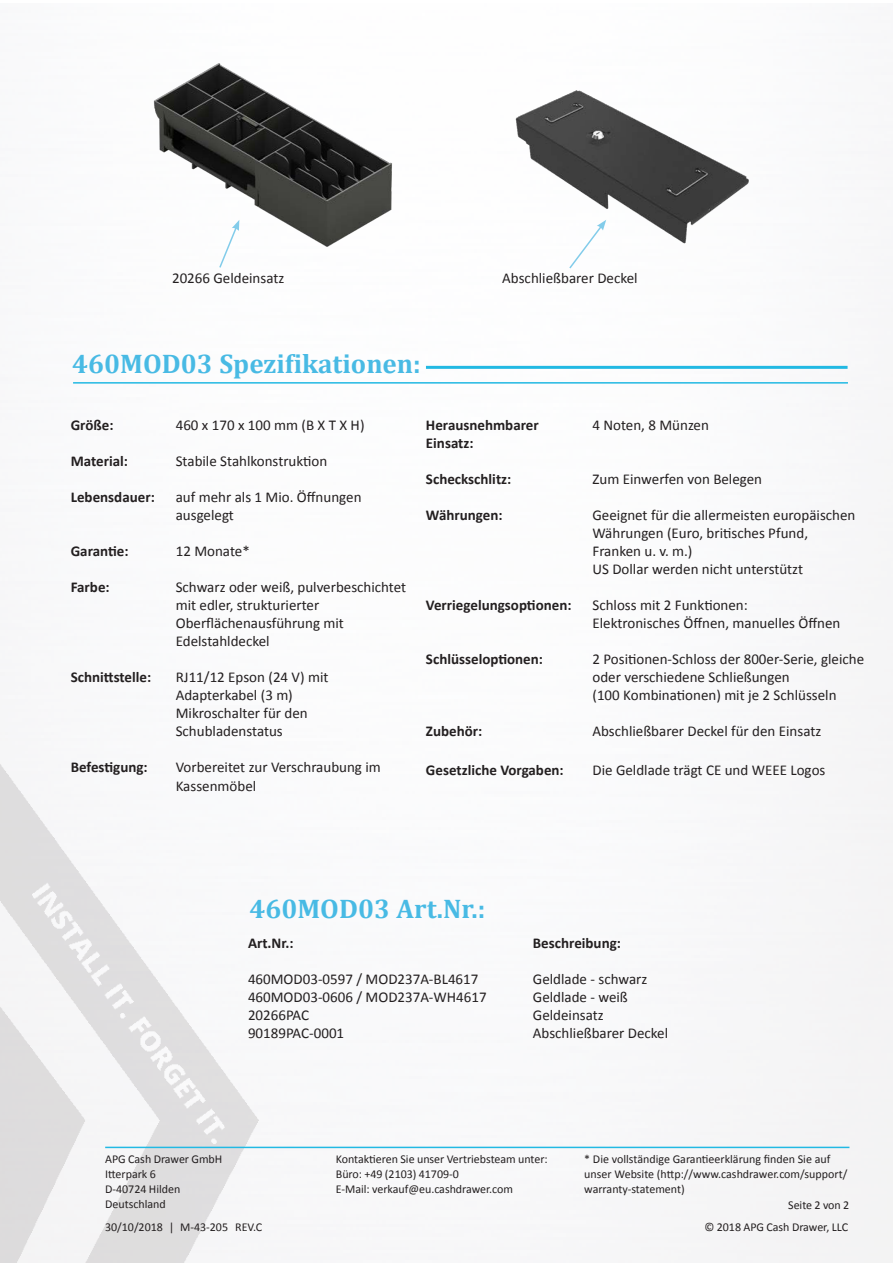
<style>
.page{position:relative;width:893px;height:1263px;background:#fff}
.page>*{position:absolute;margin:0;border:0;box-sizing:border-box;transform-origin:0 0}
.t1{font:700 27px "Cambria";color:#48bae4}
.t2{font:15px/18px "Calibri";color:#231f20}
.t3{font:700 15px/18px "Calibri";color:#231f20}
.t4{font:12px/15px "Calibri";color:#231f20}
</style>
<div class="page">
<img style="left:0;top:760px;width:259px;height:503px">
<hr style="left:73px;top:382px;width:775px;height:2px;background:#22b9e3">
<hr style="left:426px;top:366px;width:421px;height:3px;background:#22b9e3">
<svg style="left:569px;top:247px;width:18px;height:22px"></svg>
<img style="left:515px;top:87px;width:237px;height:160px">
<svg style="left:219px;top:250px;width:9px;height:18px"></svg>
<img style="left:151px;top:63px;width:242px;height:187px">
<hr style="left:105px;top:1147px;width:744px;height:1px;background:#22b9e3">
<p class="t2" style="left:172px;top:269px;width:114px">20266 Geldeinsatz</p>
<p class="t2" style="left:502px;top:269px;width:137px">Abschließbarer Deckel</p>
<p class="t1" style="left:72px;top:345px;width:350px">460MOD03 Spezifikationen:</p>
<p class="t3" style="left:71px;top:416px;width:44px">Größe:</p>
<p class="t3" style="left:71px;top:452px;width:59px">Material:</p>
<p class="t3" style="left:71px;top:488px;width:86px">Lebensdauer:</p>
<p class="t3" style="left:71px;top:542px;width:59px">Garantie:</p>
<p class="t3" style="left:71px;top:578px;width:40px">Farbe:</p>
<p class="t3" style="left:71px;top:668px;width:82px">Schnittstelle:</p>
<p class="t3" style="left:71px;top:758px;width:78px">Befestigung:</p>
<p class="t2" style="left:176px;top:416px;width:190px">460 x 170 x 100 mm (B X T X H)</p>
<p class="t2" style="left:176px;top:452px;width:153px">Stabile Stahlkonstruktion</p>
<p class="t2" style="left:176px;top:488px;width:187px">auf mehr als 1 Mio. Öffnungen ausgelegt</p>
<p class="t2" style="left:176px;top:542px;width:76px">12 Monate*</p>
<p class="t2" style="left:176px;top:578px;width:232px">Schwarz oder weiß, pulverbeschichtet mit edler, strukturierter<br>Oberflächenausführung mit<br>Edelstahldeckel</p>
<p class="t2" style="left:176px;top:668px;width:154px">RJ11/12 Epson (24 V) mit</p>
<p class="t2" style="left:176px;top:686px;width:119px">Adapterkabel (3 m)</p>
<p class="t2" style="left:176px;top:704px;width:133px">Mikroschalter für den<br>Schubladenstatus</p>
<p class="t2" style="left:176px;top:758px;width:207px;line-height:18.8px">Vorbereitet zur Verschraubung im<br>Kassenmöbel</p>
<p class="t3" style="left:426px;top:416px;width:114px">Herausnehmbarer<br>Einsatz:</p>
<p class="t3" style="left:426px;top:470px;width:87px">Scheckschlitz:</p>
<p class="t3" style="left:426px;top:506px;width:78px">Währungen:</p>
<p class="t3" style="left:426px;top:596px;width:147px">Verriegelungsoptionen:</p>
<p class="t3" style="left:426px;top:650px;width:119px">Schlüsseloptionen:</p>
<p class="t3" style="left:426px;top:722px;width:58px">Zubehör:</p>
<p class="t3" style="left:426px;top:761px;width:139px">Gesetzliche Vorgaben:</p>
<p class="t2" style="left:592px;top:416px;width:118px">4 Noten, 8 Münzen</p>
<p class="t2" style="left:592px;top:470px;width:171px">Zum Einwerfen von Belegen</p>
<p class="t2" style="left:592px;top:506px;width:264px">Geeignet für die allermeisten europäischen<br>Währungen (Euro, britisches Pfund,</p>
<p class="t2" style="left:592px;top:542px;width:102px">Franken u. v. m.)</p>
<p class="t2" style="left:592px;top:560px;width:212px">US Dollar werden nicht unterstützt</p>
<p class="t2" style="left:592px;top:596px;width:157px">Schloss mit 2 Funktionen:</p>
<p class="t2" style="left:592px;top:614px;width:249px">Elektronisches Öffnen, manuelles Öffnen</p>
<p class="t2" style="left:592px;top:650px;width:273px">2 Positionen-Schloss der 800er-Serie, gleiche oder verschiedene Schließungen</p>
<p class="t2" style="left:592px;top:686px;width:246px">(100 Kombinationen) mit je 2 Schlüsseln</p>
<p class="t2" style="left:592px;top:722px;width:230px">Abschließbarer Deckel für den Einsatz</p>
<p class="t2" style="left:592px;top:761px;width:234px">Die Geldlade trägt CE und WEEE Logos</p>
<p class="t1" style="left:249px;top:889px;width:237px">460MOD03 Art.Nr.:</p>
<p class="t3" style="left:248px;top:934px;width:47px">Art.Nr.:</p>
<p class="t2" style="left:248px;top:970px;width:232px">460MOD03-0597 / MOD237A-BL4617</p>
<p class="t2" style="left:248px;top:988px;width:240px">460MOD03-0606 / MOD237A-WH4617</p>
<p class="t2" style="left:248px;top:1006px;width:63px">20266PAC</p>
<p class="t2" style="left:248px;top:1024px;width:98px">90189PAC-0001</p>
<p class="t3" style="left:533px;top:934px;width:90px">Beschreibung:</p>
<p class="t2" style="left:533px;top:970px;width:116px">Geldlade - schwarz</p>
<p class="t2" style="left:533px;top:988px;width:96px">Geldlade - weiß</p>
<p class="t2" style="left:533px;top:1006px;width:72px">Geldeinsatz</p>
<p class="t2" style="left:533px;top:1024px;width:137px">Abschließbarer Deckel</p>
<p class="t4" style="left:105px;top:1151px;width:119px">APG Cash Drawer GmbH</p>
<p class="t4" style="left:105px;top:1166px;width:52px">Itterpark 6</p>
<p class="t4" style="left:105px;top:1181px;width:77px">D-40724 Hilden</p>
<p class="t4" style="left:105px;top:1196px;width:62px">Deutschland</p>
<p class="t4" style="left:336px;top:1151px;width:213px">Kontaktieren Sie unser Vertriebsteam unter:</p>
<p class="t4" style="left:336px;top:1166px;width:125px">Büro: +49 (2103) 41709-0</p>
<p class="t4" style="left:336px;top:1181px;width:179px">E-Mail: verkauf@eu.cashdrawer.com</p>
<p class="t4" style="left:584px;top:1151px;width:265px">* Die vollständige Garantieerklärung finden Sie auf unser Website (http://www.cashdrawer.com/support/ warranty-statement)</p>
<p class="t4" style="left:788px;top:1198px;width:63px">Seite 2 von 2</p>
<p class="t4" style="left:105px;top:1219px;width:59px">30/10/2018</p>
<p class="t4" style="left:180px;top:1219px;width:84px">M-43-205 REV.C</p>
<p class="t4" style="left:704px;top:1219px;width:145px">© 2018 APG Cash Drawer, LLC</p>
</div>
